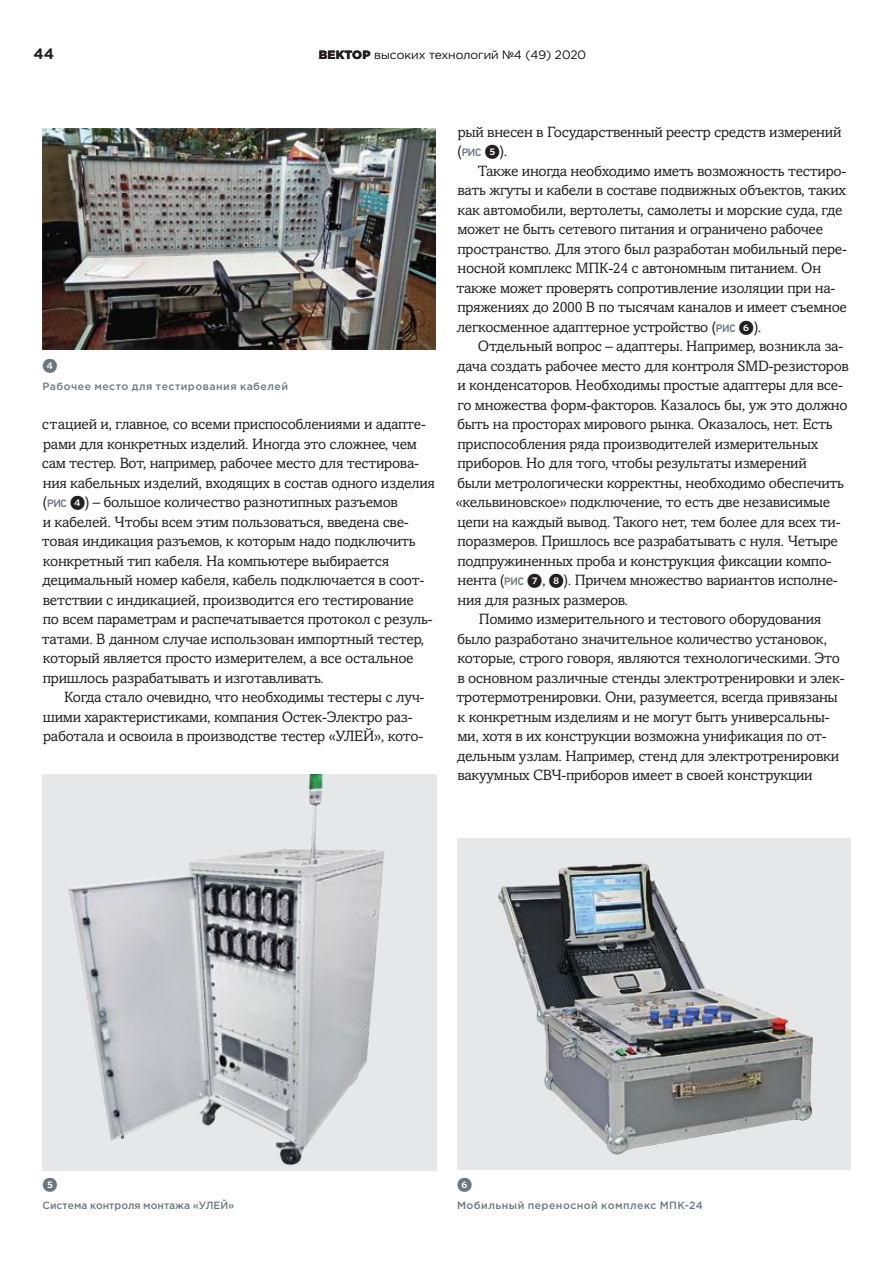
<style>
.page{position:relative;width:893px;height:1263px;background:#fff}
.page>*{position:absolute;margin:0;border:0;box-sizing:border-box;transform-origin:0 0}
.t1{font:15px/19.5px "Amasis MTW1 G";letter-spacing:-.02em;color:#231f20}
.t2{font:15px "Whitney Index Black Round Bd";color:#697880}
.t3{font:700 15px "Gotham Pro";color:#231f20}
.t4{font:300 12px "Gotham Pro";color:#231f20}
.t5{font:500 10.5px "Gotham Pro";letter-spacing:.045em;color:#697880}
.t6{font:500 10.5px "Gotham Pro";letter-spacing:.01em;color:#697880}
.s1{font-weight:900}
.s2{font-family:"PF Din Text Pro";font-weight:500;font-size:10.8px;color:#697880}
.s3{font-family:"Whitney Index Black Round Bd"}
</style>
<div class="page">
<img style="left:43px;top:128px;width:393px;height:222px">
<img style="left:457px;top:839px;width:393px;height:331px">
<div style="left:43px;top:774px;width:394px;height:396px;background:#e6e7e9"></div>
<img style="left:68px;top:774px;width:317px;height:391px">
<p class="t3" style="left:34px;top:45px;width:22px">44</p>
<p class="t4" style="left:319px;top:48px;width:269px"><span class="s1">ВЕКТОР</span> высоких технологий №4 (49) 2020</p>
<p class="t2" style="left:43px;top:358px;width:17px">4</p>
<p class="t5" style="left:43px;top:380px;width:247px">Рабочее место для тестирования кабелей</p>
<p class="t1" style="left:42px;top:415px;width:394px">стацией и, главное, со всеми приспособлениями и адапте&shy;рами для конкретных изделий. Иногда это сложнее, чем сам тестер. Вот, например, рабочее место для тестирова&shy;ния кабельных изделий, входящих в состав одного изделия (<span class="s2">рис</span> <span class="s3">4</span>) – большое количество разнотипных разъемов<br>и кабелей. Чтобы всем этим пользоваться, введена све&shy;товая индикация разъемов, к которым надо подключить конкретный тип кабеля. На компьютере выбирается децимальный номер кабеля, кабель подключается в соот&shy;ветствии с индикацией, производится его тестирование<br>по всем параметрам и распечатывается протокол с резуль&shy;татами. В данном случае использован импортный тестер, который является просто измерителем, а все остальное пришлось разрабатывать и изготавливать.</p>
<p class="t1" style="left:43px;top:688px;width:383px;text-indent:21px">Когда стало очевидно, что необходимы тестеры с луч&shy;шими характеристиками, компания Остек-Электро раз&shy;работала и освоила в производстве тестер «УЛЕЙ», кото-</p>
<p class="t1" style="left:458px;top:122px;width:385px">рый внесен в Государственный реестр средств измерений (<span class="s2">рис</span> <span class="s3">5</span>).</p>
<p class="t1" style="left:456px;top:161px;width:392px;text-indent:21px">Также иногда необходимо иметь возможность тестиро&shy;вать жгуты и кабели в составе подвижных объектов, таких как автомобили, вертолеты, самолеты и морские суда, где может не быть сетевого питания и ограничено рабочее пространство. Для этого был разработан мобильный пере&shy;носной комплекс МПК-24 с автономным питанием. Он также может проверять сопротивление изоляции при на&shy;пряжениях до 2000 В по тысячам каналов и имеет съемное легкосменное адаптерное устройство (<span class="s2">рис</span> <span class="s3">6</span>).</p>
<p class="t1" style="left:478px;top:337px;width:367px">Отдельный вопрос – адаптеры. Например, возникла за-</p>
<p class="t1" style="left:457px;top:356px;width:394px">дача создать рабочее место для контроля SMD-резисторов</p>
<p class="t1" style="left:457px;top:376px;width:387px">и конденсаторов. Необходимы простые адаптеры для все-</p>
<p class="t1" style="left:457px;top:395px;width:392px">го множества форм-факторов. Казалось бы, уж это должно</p>
<p class="t1" style="left:457px;top:415px;width:377px">быть на просторах мирового рынка. Оказалось, нет. Есть</p>
<p class="t1" style="left:457px;top:434px;width:362px">приспособления ряда производителей измерительных</p>
<p class="t1" style="left:457px;top:454px;width:351px">приборов. Но для того, чтобы результаты измерений</p>
<p class="t1" style="left:457px;top:473px;width:389px">были метрологически корректны, необходимо обеспечить</p>
<p class="t1" style="left:456px;top:493px;width:376px">«кельвиновское» подключение, то есть две независимые</p>
<p class="t1" style="left:457px;top:512px;width:385px">цепи на каждый вывод. Такого нет, тем более для всех ти-</p>
<p class="t1" style="left:457px;top:532px;width:382px">поразмеров. Пришлось все разрабатывать с нуля. Четыре</p>
<p class="t1" style="left:457px;top:551px;width:376px">подпружиненных проба и конструкция фиксации компо-</p>
<p class="t1" style="left:457px;top:571px;width:382px">нента (<span class="s2">рис</span> <span class="s3">7</span>, <span class="s3">8</span>). Причем множество вариантов исполне-</p>
<p class="t1" style="left:457px;top:590px;width:172px">ния для разных размеров.</p>
<p class="t1" style="left:479px;top:610px;width:344px">Помимо измерительного и тестового оборудования</p>
<p class="t1" style="left:457px;top:629px;width:372px">было разработано значительное количество установок,</p>
<p class="t1" style="left:457px;top:649px;width:384px">которые, строго говоря, являются технологическими. Это</p>
<p class="t1" style="left:457px;top:668px;width:389px">в основном различные стенды электротренировки и элек-</p>
<p class="t1" style="left:457px;top:688px;width:383px">тротермотренировки. Они, разумеется, всегда привязаны</p>
<p class="t1" style="left:457px;top:707px;width:374px">к конкретным изделиям и не могут быть универсальны-</p>
<p class="t1" style="left:457px;top:727px;width:371px">ми, хотя в их конструкции возможна унификация по от-</p>
<p class="t1" style="left:457px;top:746px;width:384px">дельным узлам. Например, стенд для электротренировки</p>
<p class="t1" style="left:457px;top:766px;width:357px">вакуумных СВЧ-приборов имеет в своей конструкции</p>
<p class="t2" style="left:43px;top:1177px;width:17px">5</p>
<p class="t6" style="left:43px;top:1199px;width:193px">Система контроля монтажа «УЛЕЙ»</p>
<p class="t2" style="left:457px;top:1177px;width:17px">6</p>
<p class="t5" style="left:457px;top:1199px;width:247px">Мобильный переносной комплекс МПК-24</p>
</div>
